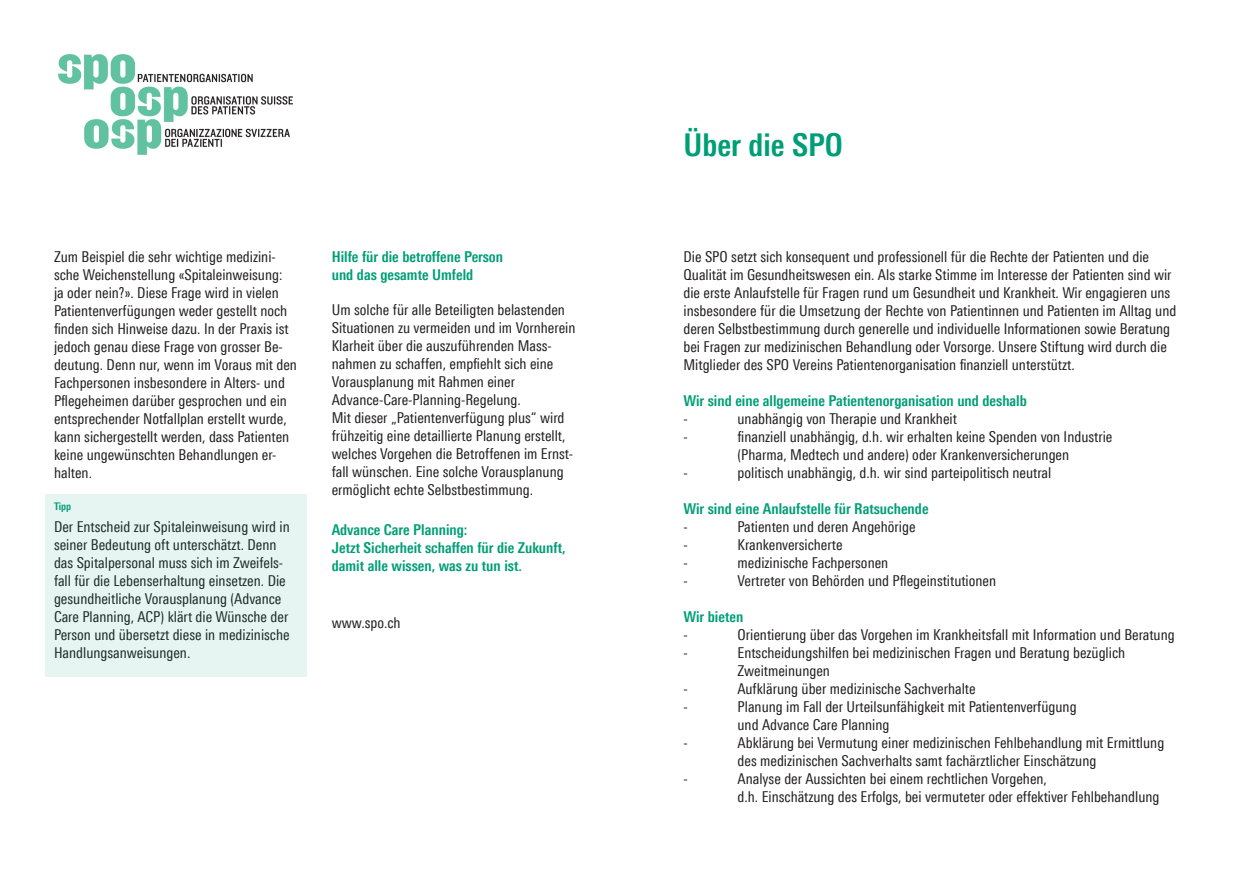
<style>
.page{position:relative;width:1259px;height:893px;background:#fff}
.page>*{position:absolute;margin:0;border:0;box-sizing:border-box;transform-origin:0 0}
.t1{font:700 31.5px "Linotype Univers 620 Cn";color:#009e77}
.t2{font:15px/18px "Linotype Univers 420 Cn";color:#231f20}
.t3{font:700 15px/18px "Linotype Univers 620 Cn";color:#009e77}
.t4{font:700 10.5px "Linotype Univers 620 Cn";color:#009e77}
</style>
<div class="page">
<div style="left:45px;top:494px;width:261px;height:182px;background:#e6f5f1"></div>
<img style="left:59px;top:54px;width:234px;height:100px">
<p class="t2" style="left:54px;top:247px;width:244px">Zum Beispiel die sehr wichtige medizini&shy;sche Weichenstellung «Spitaleinweisung:<br>ja oder nein?». Diese Frage wird in vielen Patientenverfügungen weder gestellt noch finden sich Hinweise dazu. In der Praxis ist jedoch genau diese Frage von grosser Be&shy;deutung. Denn nur, wenn im Voraus mit den Fachpersonen insbesondere in Alters- und Pflegeheimen darüber gesprochen und ein entsprechender Notfallplan erstellt wurde, kann sichergestellt werden, dass Patienten keine ungewünschten Behandlungen er&shy;halten.</p>
<p class="t4" style="left:54px;top:500px;width:19px">Tipp</p>
<p class="t2" style="left:54px;top:518px;width:237px">Der Entscheid zur Spitaleinweisung wird in seiner Bedeutung oft unterschätzt. Denn das Spitalpersonal muss sich im Zweifels&shy;fall für die Lebenserhaltung einsetzen. Die gesundheitliche Vorausplanung (Advance Care Planning, ACP) klärt die Wünsche der Person und übersetzt diese in medizinische Handlungsanweisungen.</p>
<p class="t3" style="left:332px;top:247px;width:173px">Hilfe für die betroffene Person und das gesamte Umfeld</p>
<p class="t2" style="left:332px;top:300px;width:245px">Um solche für alle Beteiligten belastenden Situationen zu vermeiden und im Vornherein Klarheit über die auszuführenden Mass&shy;nahmen zu schaffen, empfiehlt sich eine Vorausplanung mit Rahmen einer Advance-Care-Planning-Regelung.<br>Mit dieser „Patientenverfügung plus“ wird frühzeitig eine detaillierte Planung erstellt, welches Vorgehen die Betroffenen im Ernst&shy;fall wünschen. Eine solche Vorausplanung ermöglicht echte Selbstbestimmung.</p>
<p class="t3" style="left:332px;top:521px;width:235px">Advance Care Planning:<br>Jetzt Sicherheit schaffen für die Zukunft, damit alle wissen, was zu tun ist.</p>
<p class="t2" style="left:332px;top:613px;width:70px">www.spo.ch</p>
<p class="t1" style="left:683px;top:126px;width:161px">Über die SPO</p>
<p class="t2" style="left:683px;top:247px;width:494px">Die SPO setzt sich konsequent und professionell für die Rechte der Patienten und die Qualität im Gesundheitswesen ein. Als starke Stimme im Interesse der Patienten sind wir die erste Anlaufstelle für Fragen rund um Gesundheit und Krankheit. Wir engagieren uns insbesondere für die Umsetzung der Rechte von Patientinnen und Patienten im Alltag und deren Selbstbestimmung durch generelle und individuelle Informationen sowie Beratung bei Fragen zur medizinischen Behandlung oder Vorsorge. Unsere Stiftung wird durch die Mitglieder des SPO Vereins Patientenorganisation finanziell unterstützt.</p>
<p class="t3" style="left:683px;top:391px;width:345px">Wir sind eine allgemeine Patientenorganisation und deshalb</p>
<p class="t2" style="left:683px;top:409px;width:6px">-</p>
<p class="t2" style="left:737px;top:409px;width:221px">unabhängig von Therapie und Krankheit</p>
<p class="t2" style="left:683px;top:427px;width:6px">-</p>
<p class="t2" style="left:737px;top:427px;width:376px">finanziell unabhängig, d.h. wir erhalten keine Spenden von Industrie (Pharma, Medtech und andere) oder Krankenversicherungen</p>
<p class="t2" style="left:683px;top:463px;width:6px">-</p>
<p class="t2" style="left:737px;top:463px;width:315px">politisch unabhängig, d.h. wir sind parteipolitisch neutral</p>
<p class="t3" style="left:683px;top:499px;width:246px">Wir sind eine Anlaufstelle für Ratsuchende</p>
<p class="t2" style="left:683px;top:517px;width:6px">-</p>
<p class="t2" style="left:737px;top:517px;width:180px">Patienten und deren Angehörige</p>
<p class="t2" style="left:683px;top:535px;width:6px">-</p>
<p class="t2" style="left:737px;top:535px;width:106px">Krankenversicherte</p>
<p class="t2" style="left:683px;top:553px;width:6px">-</p>
<p class="t2" style="left:737px;top:553px;width:152px">medizinische Fachpersonen</p>
<p class="t2" style="left:683px;top:571px;width:6px">-</p>
<p class="t2" style="left:737px;top:571px;width:260px">Vertreter von Behörden und Pflegeinstitutionen</p>
<p class="t3" style="left:683px;top:607px;width:61px">Wir bieten</p>
<p class="t2" style="left:683px;top:625px;width:6px">-</p>
<p class="t2" style="left:737px;top:625px;width:439px">Orientierung über das Vorgehen im Krankheitsfall mit Information und Beratung</p>
<p class="t2" style="left:683px;top:643px;width:6px">-</p>
<p class="t2" style="left:737px;top:643px;width:389px">Entscheidungshilfen bei medizinischen Fragen und Beratung bezüglich<br>Zweitmeinungen</p>
<p class="t2" style="left:683px;top:679px;width:6px">-</p>
<p class="t2" style="left:737px;top:679px;width:240px">Aufklärung über medizinische Sachverhalte</p>
<p class="t2" style="left:683px;top:697px;width:6px">-</p>
<p class="t2" style="left:737px;top:697px;width:340px">Planung im Fall der Urteilsunfähigkeit mit Patientenverfügung und Advance Care Planning</p>
<p class="t2" style="left:683px;top:733px;width:6px">-</p>
<p class="t2" style="left:737px;top:733px;width:428px">Abklärung bei Vermutung einer medizinischen Fehlbehandlung mit Ermittlung des medizinischen Sachverhalts samt fachärztlicher Einschätzung</p>
<p class="t2" style="left:683px;top:769px;width:6px">-</p>
<p class="t2" style="left:737px;top:769px;width:423px">Analyse der Aussichten bei einem rechtlichen Vorgehen,<br>d.h. Einschätzung des Erfolgs, bei vermuteter oder effektiver Fehlbehandlung</p>
</div>
